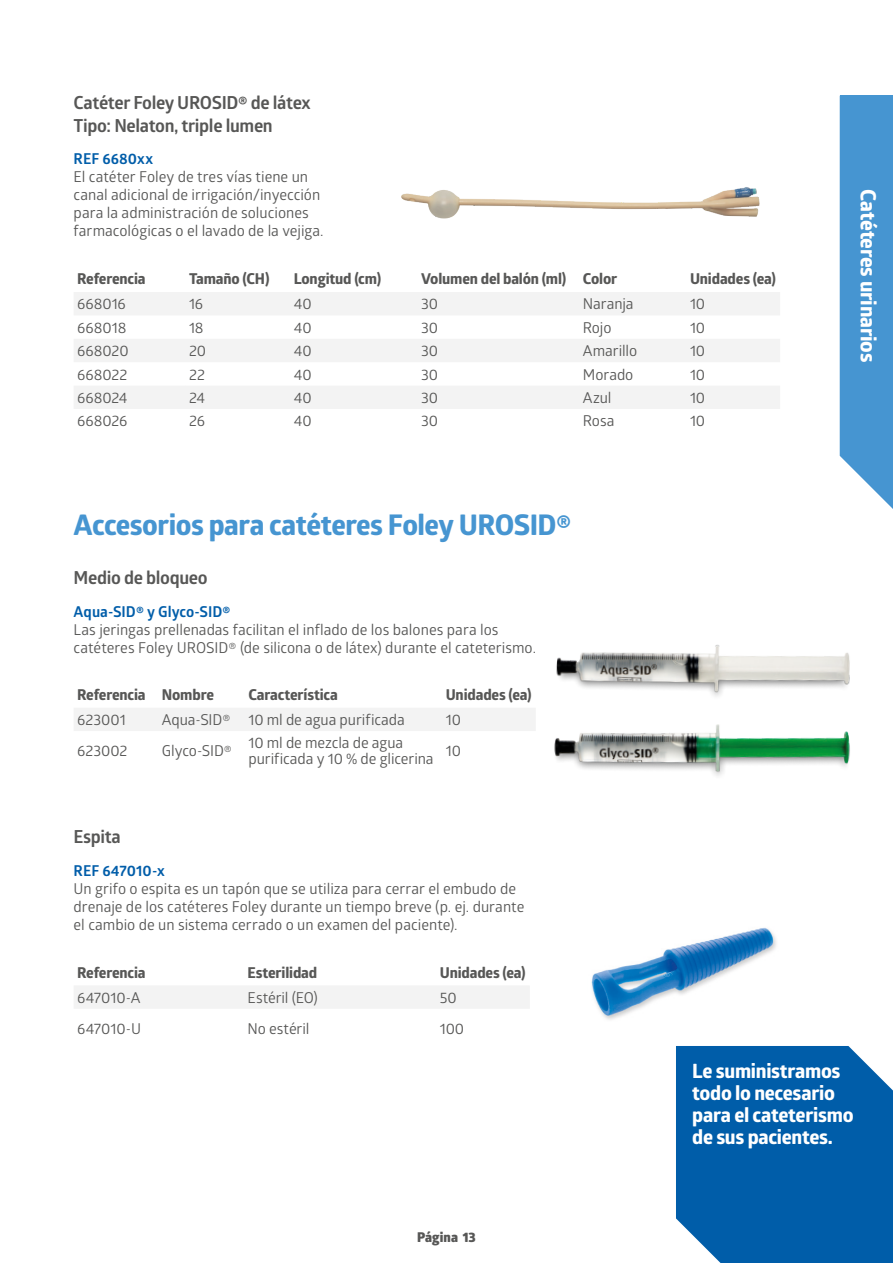
<style>
.page{position:relative;width:893px;height:1263px;background:#fff}
.page>*{position:absolute;margin:0;border:0;box-sizing:border-box;transform-origin:0 0}
.MEDLINE_-_Headline__L{font:700 28.5px "Globerx";letter-spacing:-.02em;color:#4695d1}
.MEDLINE_-_A_Head{font:700 21px "Globerx";letter-spacing:-.01em;color:#fff}
.MEDLINE_-_Headline__L-2{font:700 19.8px/22px "Globerx";letter-spacing:-.015em;color:#fff}
.MEDLINE_-_Body{font:700 18px/22.5px "Glober";letter-spacing:-.02em;color:#575756}
.MEDLINE_-_Intro_Text{font:15px/18px "Glober";color:#575756}
.MEDLINE_-_Line_Listing{font:15px/16.5px "Glober";letter-spacing:-.005em;color:#575756}
.MEDLINE_-_Line_Listing_Headers{font:700 15px "Globerx";letter-spacing:-.01em;color:#575756}
.t1{font:800 13.5px "Glober";letter-spacing:.005em;color:#575756}
.s1{font-weight:700;color:#005da9}
</style>
<div class="page">
<svg style="left:840px;top:96px;width:53px;height:413px"></svg>
<div style="left:841px;top:96px;width:52px;height:360px;background:#4695d1"></div>
<svg style="left:74px;top:292px;width:706px;height:117px;fill:#f3f3f3"></svg>
<img style="left:401px;top:187px;width:359px;height:32px">
<div style="left:74px;top:708px;width:459px;height:23px;background:#f3f3f3"></div>
<div style="left:74px;top:986px;width:456px;height:22px;background:#f3f3f3"></div>
<img style="left:556px;top:644px;width:294px;height:41px">
<img style="left:533px;top:685px;width:317px;height:91px">
<img style="left:591px;top:927px;width:185px;height:93px">
<div style="left:676px;top:1046px;width:217px;height:217px;background:#005da9"></div>
<p class="MEDLINE_-_Body" style="left:74px;top:91px;width:239px">Catéter Foley UROSID® de látex<br>Tipo: Nelaton, triple lumen</p>
<p class="MEDLINE_-_Intro_Text" style="left:74px;top:149px;width:251px"><span class="s1">REF 6680xx<br></span>El catéter Foley de tres vías tiene un canal adicional de irrigación/inyección para la administración de soluciones farmacológicas o el lavado de la vejiga.</p>
<p class="MEDLINE_-_Line_Listing_Headers" style="left:77px;top:268px;width:70px">Referencia</p>
<p class="MEDLINE_-_Line_Listing_Headers" style="left:189px;top:268px;width:82px">Tamaño (CH)</p>
<p class="MEDLINE_-_Line_Listing_Headers" style="left:294px;top:268px;width:89px">Longitud (cm)</p>
<p class="MEDLINE_-_Line_Listing_Headers" style="left:421px;top:268px;width:147px">Volumen del balón (ml)</p>
<p class="MEDLINE_-_Line_Listing_Headers" style="left:583px;top:268px;width:36px">Color</p>
<p class="MEDLINE_-_Line_Listing_Headers" style="left:690px;top:268px;width:87px">Unidades (ea)</p>
<p class="MEDLINE_-_Line_Listing" style="left:77px;top:295px;width:50px">668016</p>
<p class="MEDLINE_-_Line_Listing" style="left:189px;top:295px;width:16px">16</p>
<p class="MEDLINE_-_Line_Listing" style="left:294px;top:295px;width:20px">40</p>
<p class="MEDLINE_-_Line_Listing" style="left:421px;top:295px;width:18px">30</p>
<p class="MEDLINE_-_Line_Listing" style="left:583px;top:295px;width:52px">Naranja</p>
<p class="MEDLINE_-_Line_Listing" style="left:690px;top:295px;width:17px">10</p>
<p class="MEDLINE_-_Line_Listing" style="left:77px;top:319px;width:51px">668018</p>
<p class="MEDLINE_-_Line_Listing" style="left:189px;top:319px;width:16px">18</p>
<p class="MEDLINE_-_Line_Listing" style="left:294px;top:319px;width:20px">40</p>
<p class="MEDLINE_-_Line_Listing" style="left:421px;top:319px;width:18px">30</p>
<p class="MEDLINE_-_Line_Listing" style="left:583px;top:319px;width:30px">Rojo</p>
<p class="MEDLINE_-_Line_Listing" style="left:690px;top:319px;width:17px">10</p>
<p class="MEDLINE_-_Line_Listing" style="left:77px;top:342px;width:53px">668020</p>
<p class="MEDLINE_-_Line_Listing" style="left:189px;top:342px;width:19px">20</p>
<p class="MEDLINE_-_Line_Listing" style="left:294px;top:342px;width:20px">40</p>
<p class="MEDLINE_-_Line_Listing" style="left:421px;top:342px;width:18px">30</p>
<p class="MEDLINE_-_Line_Listing" style="left:583px;top:342px;width:56px">Amarillo</p>
<p class="MEDLINE_-_Line_Listing" style="left:690px;top:342px;width:17px">10</p>
<p class="MEDLINE_-_Line_Listing" style="left:77px;top:365px;width:52px">668022</p>
<p class="MEDLINE_-_Line_Listing" style="left:189px;top:365px;width:17px">22</p>
<p class="MEDLINE_-_Line_Listing" style="left:294px;top:365px;width:20px">40</p>
<p class="MEDLINE_-_Line_Listing" style="left:421px;top:365px;width:18px">30</p>
<p class="MEDLINE_-_Line_Listing" style="left:583px;top:365px;width:52px">Morado</p>
<p class="MEDLINE_-_Line_Listing" style="left:690px;top:365px;width:17px">10</p>
<p class="MEDLINE_-_Line_Listing" style="left:77px;top:389px;width:52px">668024</p>
<p class="MEDLINE_-_Line_Listing" style="left:189px;top:389px;width:18px">24</p>
<p class="MEDLINE_-_Line_Listing" style="left:294px;top:389px;width:20px">40</p>
<p class="MEDLINE_-_Line_Listing" style="left:421px;top:389px;width:18px">30</p>
<p class="MEDLINE_-_Line_Listing" style="left:583px;top:389px;width:30px">Azul</p>
<p class="MEDLINE_-_Line_Listing" style="left:690px;top:389px;width:17px">10</p>
<p class="MEDLINE_-_Line_Listing" style="left:77px;top:412px;width:52px">668026</p>
<p class="MEDLINE_-_Line_Listing" style="left:189px;top:412px;width:17px">26</p>
<p class="MEDLINE_-_Line_Listing" style="left:294px;top:412px;width:20px">40</p>
<p class="MEDLINE_-_Line_Listing" style="left:421px;top:412px;width:18px">30</p>
<p class="MEDLINE_-_Line_Listing" style="left:583px;top:412px;width:33px">Rosa</p>
<p class="MEDLINE_-_Line_Listing" style="left:690px;top:412px;width:17px">10</p>
<p class="MEDLINE_-_Headline__L" style="left:74px;top:504px;width:499px">Accesorios para catéteres Foley UROSID®</p>
<p class="MEDLINE_-_Body" style="left:74px;top:566px;width:136px">Medio de bloqueo</p>
<p class="MEDLINE_-_Intro_Text" style="left:74px;top:602px;width:464px"><span class="s1">Aqua-SID® y Glyco-SID®<br></span>Las jeringas prellenadas facilitan el inflado de los balones para los catéteres Foley UROSID® (de silicona o de látex) durante el cateterismo.</p>
<p class="MEDLINE_-_Line_Listing_Headers" style="left:77px;top:684px;width:70px">Referencia</p>
<p class="MEDLINE_-_Line_Listing_Headers" style="left:162px;top:684px;width:54px">Nombre</p>
<p class="MEDLINE_-_Line_Listing_Headers" style="left:248px;top:684px;width:91px">Característica</p>
<p class="MEDLINE_-_Line_Listing_Headers" style="left:446px;top:684px;width:87px">Unidades (ea)</p>
<p class="MEDLINE_-_Line_Listing" style="left:77px;top:711px;width:50px">623001</p>
<p class="MEDLINE_-_Line_Listing" style="left:162px;top:711px;width:70px">Aqua-SID®</p>
<p class="MEDLINE_-_Line_Listing" style="left:248px;top:711px;width:158px">10 ml de agua purificada</p>
<p class="MEDLINE_-_Line_Listing" style="left:446px;top:711px;width:17px">10</p>
<p class="MEDLINE_-_Line_Listing" style="left:77px;top:742px;width:52px">623002</p>
<p class="MEDLINE_-_Line_Listing" style="left:162px;top:742px;width:72px">Glyco-SID®</p>
<p class="MEDLINE_-_Line_Listing" style="left:248px;top:733px;width:187px">10 ml de mezcla de agua purificada y 10 % de glicerina</p>
<p class="MEDLINE_-_Line_Listing" style="left:446px;top:742px;width:17px">10</p>
<p class="MEDLINE_-_Body" style="left:74px;top:825px;width:49px">Espita</p>
<p class="MEDLINE_-_Intro_Text" style="left:74px;top:860px;width:452px"><span class="s1">REF 647010-x<br></span>Un grifo o espita es un tapón que se utiliza para cerrar el embudo de drenaje de los catéteres Foley durante un tiempo breve (p. ej. durante el cambio de un sistema cerrado o un examen del paciente).</p>
<p class="MEDLINE_-_Line_Listing_Headers" style="left:77px;top:961px;width:70px">Referencia</p>
<p class="MEDLINE_-_Line_Listing_Headers" style="left:248px;top:961px;width:71px">Esterilidad</p>
<p class="MEDLINE_-_Line_Listing_Headers" style="left:440px;top:961px;width:87px">Unidades (ea)</p>
<p class="MEDLINE_-_Line_Listing" style="left:77px;top:988px;width:65px">647010-A</p>
<p class="MEDLINE_-_Line_Listing" style="left:248px;top:988px;width:72px">Estéril (EO)</p>
<p class="MEDLINE_-_Line_Listing" style="left:440px;top:988px;width:19px">50</p>
<p class="MEDLINE_-_Line_Listing" style="left:77px;top:1019px;width:65px">647010-U</p>
<p class="MEDLINE_-_Line_Listing" style="left:248px;top:1019px;width:63px">No estéril</p>
<p class="MEDLINE_-_Line_Listing" style="left:440px;top:1019px;width:26px">100</p>
<p class="MEDLINE_-_A_Head" style="left:883px;top:189px;width:174px;rotate:90deg">Catéteres urinarios</p>
<p class="t1" style="left:417px;top:1227px;width:60px">Página 13</p>
<p class="MEDLINE_-_Headline__L-2" style="left:692px;top:1060px;width:163px">Le suministramos todo lo necesario para el cateterismo de sus pacientes.</p>
</div>
